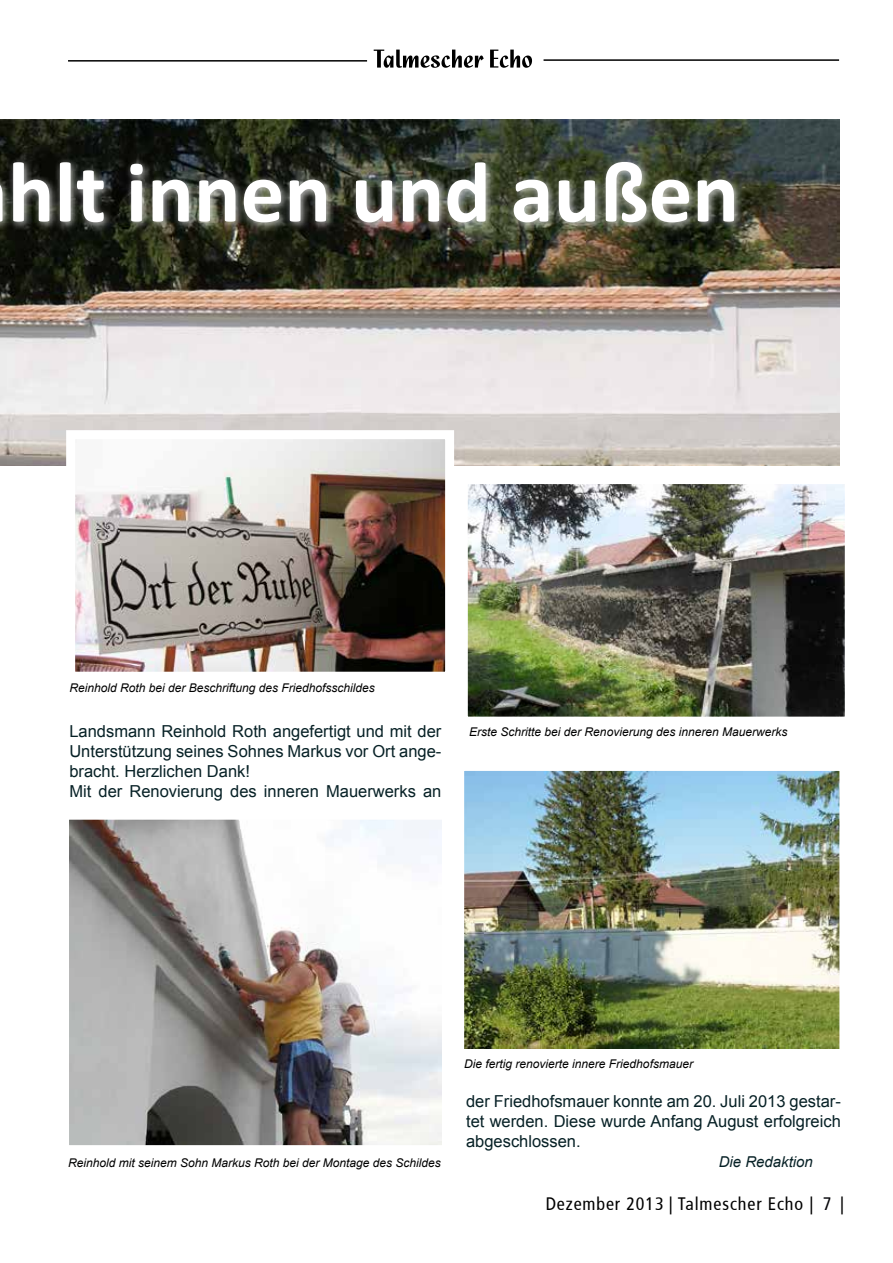
<style>
.page{position:relative;width:893px;height:1263px;background:#fff}
.page>*{position:absolute;margin:0;border:0;box-sizing:border-box;transform-origin:0 0}
.t1{font:700 87px "Calibri";color:#fff}
.t2{font:condensed 18px "Frutiger";letter-spacing:.05em;color:#000}
.t3{font:16.5px/20px "Arial";color:#072126}
.t4{font:italic 15px "Arial";color:#072126}
.t5{font:italic 12px "Arial";color:#000101}
.s1{color:#050509}
</style>
<div class="page">
<hr style="left:68px;top:60px;width:299px;height:2px;background:#000">
<hr style="left:544px;top:59px;width:295px;height:2px;background:#000">
<svg style="left:374px;top:50px;width:158px;height:18px"></svg>
<img style="left:0;top:119px;width:839px;height:346px">
<div style="left:0;top:156px;width:744px;height:77px;background:#fff;opacity:.75"></div>
<img style="left:70px;top:820px;width:371px;height:324px">
<img style="left:76px;top:440px;width:368px;height:231px">
<img style="left:469px;top:485px;width:375px;height:231px">
<div style="left:459px;top:475px;width:395px;height:251px;border:9px solid #fff"></div>
<img style="left:465px;top:772px;width:373px;height:276px">
<div style="left:455px;top:762px;width:393px;height:296px;border:9px solid #fff"></div>
<h1 class="t1" style="left:8px;top:137px;width:733px">hlt innen und außen</h1>
<p class="t5" style="left:69px;top:680px;width:307px">Reinhold Roth bei der Beschriftung des Friedhofsschildes</p>
<p class="t3" style="left:69px;top:721px;width:373px">Landsmann Reinhold Roth angefertigt und mit der Unterstützung seines Sohnes Markus vor Ort ange&shy;bracht. Herzlichen Dank!<br>Mit der Renovierung des inneren Mauerwerks an</p>
<p class="t5" style="left:469px;top:724px;width:320px">Erste Schritte bei der Renovierung des inneren Mauerwerks</p>
<p class="t5" style="left:68px;top:1155px;width:374px">Reinhold mit seinem Sohn Markus Roth bei der Montage des Schildes</p>
<p class="t5" style="left:464px;top:1056px;width:230px">Die fertig renovierte innere Friedhofsmauer</p>
<p class="t3" style="left:466px;top:1091px;width:376px;text-align:justify">der Friedhofsmauer konnte am 20. Juli 2013 gestar&shy;tet werden. Diese wurde Anfang August erfolgreich abgeschlossen.</p>
<p class="t4" style="left:719px;top:1152px;width:96px">Die Redaktion</p>
<p class="t2" style="left:546px;top:1193px;width:300px">Dezember 2013 | Talmescher Echo | <span class="s1">7</span> |</p>
</div>
